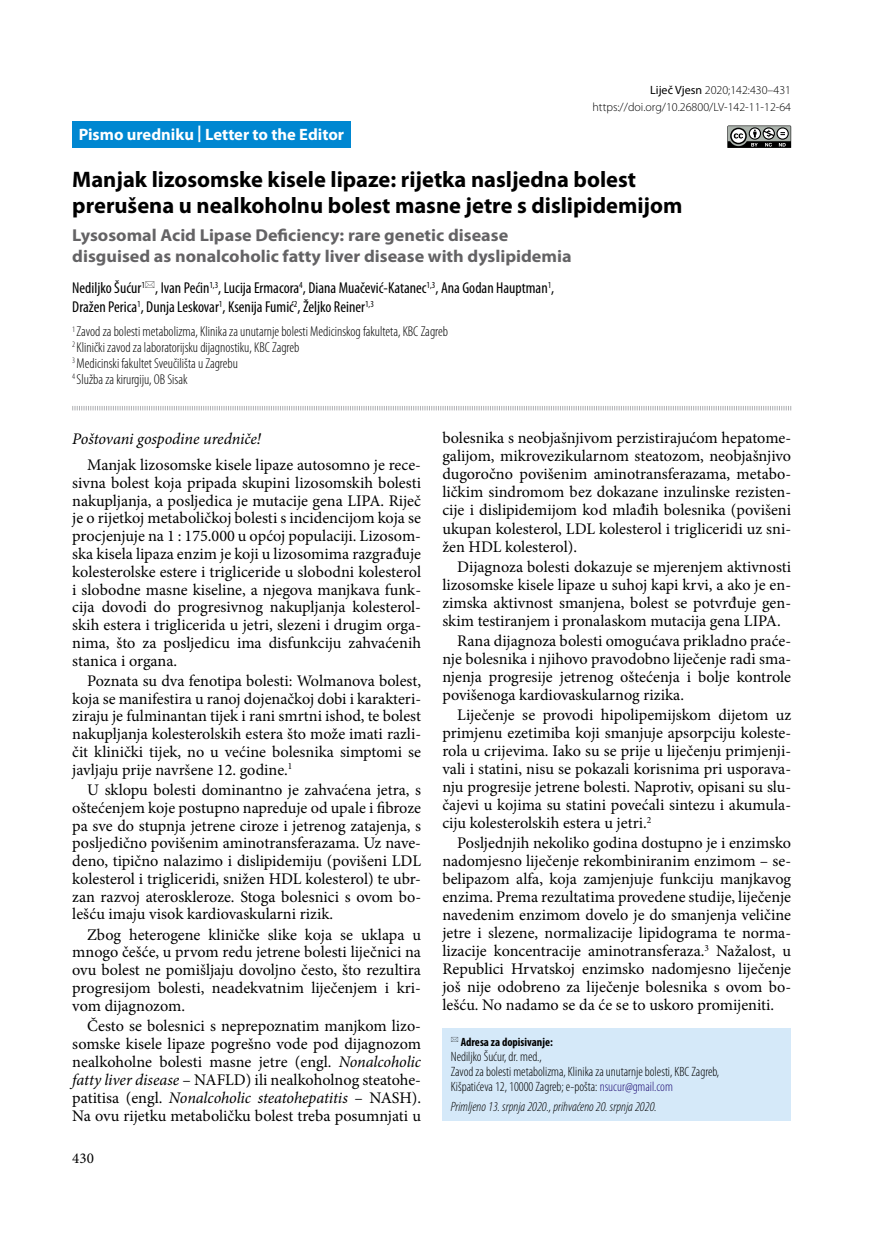
<style>
.page{position:relative;width:872px;height:1234px;background:#fff}
.page>*{position:absolute;margin:0;border:0;box-sizing:border-box;transform-origin:0 0}
.t1{font:700 22.5px/25.5px "Myriad Pro";color:#000}
.t2{font:700 17.25px/20.2px "Myriad Pro";color:#646365;scale:1.05 1}
.t3{font:700 16.5px "Myriad Pro";color:#fff}
.t4{font:16.2px/18px "Minion Pro";color:#000;text-align:justify}
.t5{font:italic 16.2px "Minion Pro";letter-spacing:-.01em;color:#000}
.t6{font:condensed 15.75px/18.8px "Myriad Pro";color:#000}
.t7{font:15px "Minion Pro";color:#000}
.t8{font:300 condensed 14.25px/15.8px "Myriad Pro";color:#000}
.t9{font:300 condensed 13.5px/15px "Myriad Pro";color:#000}
.t10{font:italic 300 condensed 13.5px "Myriad Pro";color:#000}
.t11{font:300 12px/16.5px "Myriad Pro";color:#000;text-align:right}
.t12{font:700 condensed 12px "Myriad Pro";color:#000}
.s1{font-weight:400}
.s2{font-style:italic}
.s3{color:#231177}
</style>
<div class="page">
<svg style="left:727px;top:125px;width:64px;height:23px"></svg>
<div style="left:442px;top:1028px;width:349px;height:92px;background:#d5e9f9"></div>
<div style="left:72px;top:121px;width:278px;height:27px;background:#0087d1"></div>
<svg style="left:72px;top:406px;width:719px;height:5px"></svg>
<p class="t3" style="left:79px;top:123px;width:267px">Pismo uredniku | Letter to the Editor</p>
<p class="t11" style="left:592px;top:82px;width:200px"><span class="s1">Liječ Vjesn</span> 2020;142:430–431 https://doi.org/10.26800/LV-142-11-12-64</p>
<h1 class="t1" style="left:72px;top:166px;width:611px">Manjak lizosomske kisele lipaze: rijetka nasljedna bolest prerušena u nealkoholnu bolest masne jetre s dislipidemijom</h1>
<p class="t2" style="left:72px;top:225px;width:477px">Lysosomal Acid Lipase Deficiency: rare genetic disease disguised as nonalcoholic fatty liver disease with dyslipidemia</p>
<p class="t6" style="left:72px;top:278px;width:483px">Nediljko Šućur<sup>1</sup> , Ivan Pećin<sup>1,3</sup>, Lucija Ermacora<sup>4</sup>, Diana Muačević-Katanec<sup>1,3</sup>, Ana Godan Hauptman<sup>1</sup>,<br>Dražen Perica<sup>1</sup>, Dunja Leskovar<sup>1</sup>, Ksenija Fumić<sup>2</sup>, Željko Reiner<sup>1,3</sup></p>
<p class="t8" style="left:72px;top:323px;width:377px"><sup>1</sup> Zavod za bolesti metabolizma, Klinika za unutarnje bolesti Medicinskog fakulteta, KBC Zagreb <sup>2</sup> Klinički zavod za laboratorijsku dijagnostiku, KBC Zagreb<br><sup>3</sup> Medicinski fakultet Sveučilišta u Zagrebu<br><sup>4</sup> Služba za kirurgiju, OB Sisak</p>
<p class="t5" style="left:72px;top:427px;width:190px">Poštovani gospodine uredniče!</p>
<p class="t4" style="left:72px;top:456px;width:350px;text-indent:15px">Manjak lizosomske kisele lipaze autosomno je rece&shy;sivna bolest koja pripada skupini lizosomskih bolesti nakupljanja, a posljedica je mutacije gena LIPA. Riječ je o rijetkoj metaboličkoj bolesti s incidencijom koja se procjenjuje na 1 : 175.000 u općoj populaciji. Lizosom&shy;ska kisela lipaza enzim je koji u lizosomima razgrađuje kolesterolske estere i trigliceride u slobodni kolesterol i slobodne masne kiseline, a njegova manjkava funk&shy;cija dovodi do progresivnog nakupljanja kolesterol&shy;skih estera i triglicerida u jetri, slezeni i drugim orga&shy;nima, što za posljedicu ima disfunkciju zahvaćenih stanica i organa.</p>
<p class="t4" style="left:72px;top:671px;width:350px;text-indent:15px">Poznata su dva fenotipa bolesti: Wolmanova bolest, koja se manifestira u ranoj dojenačkoj dobi i karakteri&shy;ziraju je fulminantan tijek i rani smrtni ishod, te bolest nakupljanja kolesterolskih estera što može imati razli&shy;čit klinički tijek, no u većine bolesnika simptomi se javljaju prije navršene 12. godine.<sup>1</sup></p>
<p class="t4" style="left:72px;top:780px;width:350px;text-indent:15px">U sklopu bolesti dominantno je zahvaćena jetra, s oštećenjem koje postupno napreduje od upale i fibroze pa sve do stupnja jetrene ciroze i jetrenog zatajenja, s posljedično povišenim aminotransferazama. Uz nave&shy;deno, tipično nalazimo i dislipidemiju (povišeni LDL kolesterol i trigliceridi, snižen HDL kolesterol) te ubr&shy;zan razvoj ateroskleroze. Stoga bolesnici s ovom bo&shy;lešću imaju visok kardiovaskularni rizik.</p>
<p class="t4" style="left:72px;top:925px;width:350px;text-indent:15px">Zbog heterogene kliničke slike koja se uklapa u mnogo češće, u prvom redu jetrene bolesti liječnici na ovu bolest ne pomišljaju dovoljno često, što rezultira progresijom bolesti, neadekvatnim liječenjem i kri&shy;vom dijagnozom.</p>
<p class="t4" style="left:72px;top:1016px;width:350px;text-indent:15px">Često se bolesnici s neprepoznatim manjkom lizo&shy;somske kisele lipaze pogrešno vode pod dijagnozom nealkoholne bolesti masne jetre (engl. <span class="s2">Nonalcoholic fatty liver disease</span> – NAFLD) ili nealkoholnog steatohe&shy;patitisa (engl. <span class="s2">Nonalcoholic steatohepatitis</span> – NASH).<br>Na ovu rijetku metaboličku bolest treba posumnjati u</p>
<p class="t7" style="left:72px;top:1147px;width:23px">430</p>
<p class="t4" style="left:442px;top:429px;width:350px">bolesnika s neobjašnjivom perzistirajućom hepatome&shy;galijom, mikrovezikularnom steatozom, neobjašnjivo dugoročno povišenim aminotransferazama, metabo&shy;ličkim sindromom bez dokazane inzulinske rezisten&shy;cije i dislipidemijom kod mlađih bolesnika (povišeni ukupan kolesterol, LDL kolesterol i trigliceridi uz sni&shy;žen HDL kolesterol).</p>
<p class="t4" style="left:442px;top:557px;width:350px;text-indent:15px">Dijagnoza bolesti dokazuje se mjerenjem aktivnosti lizosomske kisele lipaze u suhoj kapi krvi, a ako je en&shy;zimska aktivnost smanjena, bolest se potvrđuje gen&shy;skim testiranjem i pronalaskom mutacija gena LIPA.</p>
<p class="t4" style="left:442px;top:631px;width:350px;text-indent:15px">Rana dijagnoza bolesti omogućava prikladno praće&shy;nje bolesnika i njihovo pravodobno liječenje radi sma&shy;njenja progresije jetrenog oštećenja i bolje kontrole povišenoga kardiovaskularnog rizika.</p>
<p class="t4" style="left:442px;top:705px;width:350px;text-indent:15px">Liječenje se provodi hipolipemijskom dijetom uz primjenu ezetimiba koji smanjuje apsorpciju koleste&shy;rola u crijevima. Iako su se prije u liječenju primjenji&shy;vali i statini, nisu se pokazali korisnima pri usporava&shy;nju progresije jetrene bolesti. Naprotiv, opisani su slu&shy;čajevi u kojima su statini povećali sintezu i akumula&shy;ciju kolesterolskih estera u jetri.<sup>2</sup></p>
<p class="t4" style="left:442px;top:834px;width:350px;text-indent:15px">Posljednjih nekoliko godina dostupno je i enzimsko nadomjesno liječenje rekombiniranim enzimom – se&shy;belipazom alfa, koja zamjenjuje funkciju manjkavog enzima. Prema rezultatima provedene studije, liječenje navedenim enzimom dovelo je do smanjenja veličine jetre i slezene, normalizacije lipidograma te norma&shy;lizacije koncentracije aminotransferaza.<sup>3</sup> Nažalost, u Republici Hrvatskoj enzimsko nadomjesno liječenje još nije odobreno za liječenje bolesnika s ovom bo&shy;lešću. No nadamo se da će se to uskoro promijeniti.</p>
<p class="t12" style="left:461px;top:1034px;width:94px">Adresa za dopisivanje:</p>
<p class="t9" style="left:451px;top:1048px;width:270px">Nediljko Šućur, dr. med.,<br>Zavod za bolesti metabolizma, Klinika za unutarnje bolesti, KBC Zagreb,<br>Kišpatićeva 12, 10000 Zagreb; e-pošta: <span class="s3">nsucur@gmail.com</span></p>
<p class="t10" style="left:451px;top:1097px;width:207px">Primljeno 13. srpnja 2020., prihvaćeno 20. srpnja 2020.</p>
</div>
